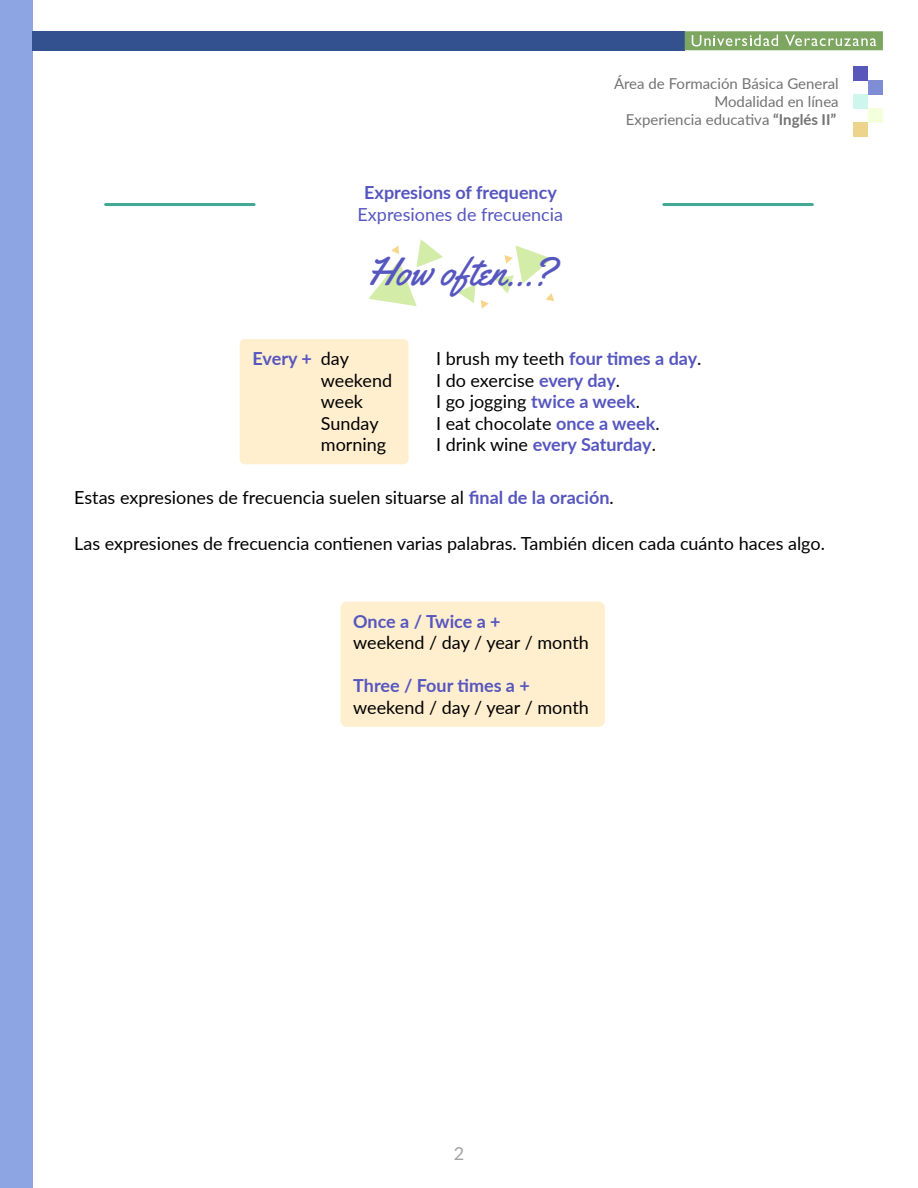
<style>
.page{position:relative;width:918px;height:1188px;background:#fff}
.page>*{position:absolute;margin:0;border:0;box-sizing:border-box;transform-origin:0 0}
.t1{font:39.45px "Yellowtail";color:#5656bf}
.t2{font:18px/21.6px "Lato";color:#000}
.t3{font:700 18px "Lato";color:#5656bf}
.t4{font:18px "Lato";color:#5656bf}
.t5{font:18px "Lato";color:#a5a5a5}
.t6{font:15px/18px "Lato";color:#747274;text-align:right}
.s1{font-weight:700}
.s2{font-weight:700;color:#5656bf}
</style>
<div class="page">
<div style="left:0;top:0;width:32px;height:1188px;background:#8ea5e4"></div>
<div style="left:854px;top:66px;width:14px;height:14px;background:#5858ba"></div>
<div style="left:868px;top:80px;width:14px;height:14px;background:#7e8dd4"></div>
<div style="left:854px;top:94px;width:14px;height:14px;background:#cff6ec"></div>
<div style="left:868px;top:108px;width:14px;height:15px;background:#f4ffdb"></div>
<div style="left:854px;top:123px;width:14px;height:14px;background:#edd48c"></div>
<div style="left:32px;top:31px;width:653px;height:19px;background:#33508f"></div>
<div style="left:685px;top:31px;width:198px;height:19px;background:#7da761"></div>
<svg style="left:692px;top:35px;width:86px;height:12px"></svg>
<svg style="left:785px;top:35px;width:91px;height:11px"></svg>
<div style="left:240px;top:339px;width:169px;height:125px;background:#ffefcf;border-radius:5px"></div>
<div style="left:340px;top:602px;width:265px;height:125px;background:#ffefcf;border-radius:6px"></div>
<hr style="left:106px;top:203px;width:148px;height:3px;background:#42a894">
<hr style="left:664px;top:203px;width:148px;height:3px;background:#42a894">
<svg style="left:368px;top:239px;width:75px;height:67px"></svg>
<svg style="left:458px;top:284px;width:31px;height:25px"></svg>
<svg style="left:495px;top:245px;width:59px;height:56px"></svg>
<p class="t3" style="left:364px;top:180px;width:194px">Expresions of frequency</p>
<p class="t4" style="left:358px;top:202px;width:207px">Expresiones de frecuencia</p>
<h1 class="t1" style="left:367px;top:247px;width:189px">How often...?</h1>
<p class="t6" style="left:614px;top:74px;width:226px">Área de Formación Básica General<br>Modalidad en línea<br>Experiencia educativa <span class="s1">“Inglés II”</span></p>
<p class="t2" style="left:321px;top:347px;width:73px;text-indent:-68px"><span class="s2">Every +</span> day weekend week<br>Sunday morning</p>
<p class="t2" style="left:436px;top:347px;width:267px">I brush my teeth <span class="s2">four times a day</span>.<br>I do exercise <span class="s2">every day</span>.<br>I go jogging <span class="s2">twice a week</span>.<br>I eat chocolate <span class="s2">once a week</span>.<br>I drink wine <span class="s2">every Saturday</span>.</p>
<p class="t2" style="left:74px;top:486px;width:541px">Estas expresiones de frecuencia suelen situarse al <span class="s2">final de la oración</span>.</p>
<p class="t2" style="left:74px;top:532px;width:752px">Las expresiones de frecuencia contienen varias palabras. También dicen cada cuánto haces algo.</p>
<p class="t3" style="left:353px;top:608px;width:149px">Once a / Twice a +</p>
<p class="t2" style="left:353px;top:631px;width:237px">weekend / day / year / month</p>
<p class="t3" style="left:353px;top:673px;width:178px">Three / Four times a +</p>
<p class="t2" style="left:353px;top:696px;width:237px">weekend / day / year / month</p>
<p class="t5" style="left:454px;top:1140px;width:12px">2</p>
</div>
